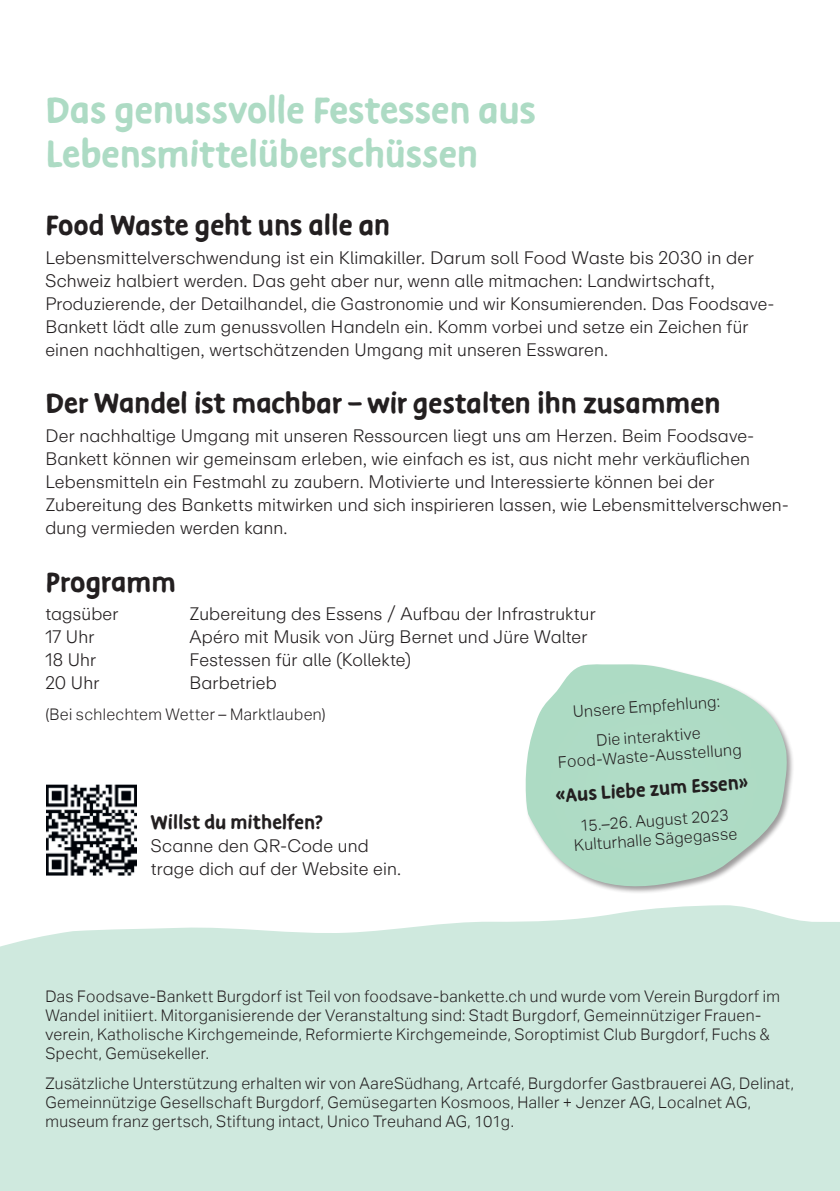
<style>
.page{position:relative;width:840px;height:1191px;background:#fff}
.page>*{position:absolute;margin:0;border:0;box-sizing:border-box;transform-origin:0 0}
.t1{font:700 42px/44px "Duper";color:#addbc4}
.t2{font:700 32px "Duper";color:#231f20}
.t3{font:700 22px "Duper";letter-spacing:.005em;color:#231f20}
.t4{font:300 18px/23px "ABC Repro Unlicensed Trial";letter-spacing:.005em;color:#231f20}
.t5{font:300 16px/19px "Aktiv Grotesk";letter-spacing:.025em;color:#231f20}
</style>
<div class="page">
<div style="left:0;top:923px;width:839px;height:268px;background:#cfe9de"></div>
<img style="left:46px;top:784px;width:91px;height:91px">
<svg style="left:459px;top:664px;width:380px;height:291px"></svg>
<h1 class="t1" style="left:45px;top:89px;width:491px">Das genussvolle Festessen aus<br>Lebensmittelüberschüssen</h1>
<h2 class="t2" style="left:45px;top:207px;width:346px">Food Waste geht uns alle an</h2>
<p class="t4" style="left:45px;top:246px;width:730px">Lebensmittelverschwendung ist ein Klimakiller. Darum soll Food Waste bis 2030 in der Schweiz halbiert werden. Das geht aber nur, wenn alle mitmachen: Landwirtschaft, Produzierende, der Detailhandel, die Gastronomie und wir Konsumierenden. Das Foodsave-Bankett lädt alle zum genussvollen Handeln ein. Komm vorbei und setze ein Zeichen für einen nachhaltigen, wertschätzenden Umgang mit unseren Esswaren.</p>
<h2 class="t2" style="left:45px;top:385px;width:676px">Der Wandel ist machbar – wir gestalten ihn zusammen</h2>
<p class="t4" style="left:45px;top:424px;width:744px">Der nachhaltige Umgang mit unseren Ressourcen liegt uns am Herzen. Beim Foodsave-Bankett können wir gemeinsam erleben, wie einfach es ist, aus nicht mehr verkäuflichen Lebensmitteln ein Festmahl zu zaubern. Motivierte und Interessierte können bei der Zubereitung des Banketts mitwirken und sich inspirieren lassen, wie Lebensmittelverschwen&shy;dung vermieden werden kann.</p>
<h2 class="t2" style="left:45px;top:563px;width:132px">Programm</h2>
<p class="t4" style="left:45px;top:602px;width:75px">tagsüber</p>
<p class="t4" style="left:189px;top:602px;width:407px">Zubereitung des Essens / Aufbau der Infrastruktur</p>
<p class="t4" style="left:45px;top:625px;width:51px">17 Uhr</p>
<p class="t4" style="left:189px;top:625px;width:399px">Apéro mit Musik von Jürg Bernet und Jüre Walter</p>
<p class="t4" style="left:45px;top:648px;width:52px">18 Uhr</p>
<p class="t4" style="left:189px;top:648px;width:223px">Festessen für alle (Kollekte)</p>
<p class="t4" style="left:45px;top:671px;width:56px">20 Uhr</p>
<p class="t4" style="left:189px;top:671px;width:88px">Barbetrieb</p>
<p class="t5" style="left:45px;top:705px;width:282px">(Bei schlechtem Wetter – Marktlauben)</p>
<p class="t5" style="left:571px;top:696px;width:149px;line-height:30.4px;text-align:center;rotate:-4deg">Unsere Empfehlung:<br>Die interaktive</p>
<p class="t5" style="left:557px;top:753px;width:185px;rotate:-4deg">Food-Waste-Ausstellung</p>
<p class="t3" style="left:555px;top:783px;width:194px;rotate:-4deg">«Aus Liebe zum Essen»</p>
<p class="t5" style="left:572px;top:816px;width:165px;text-align:center;rotate:-4deg">15.–26. August 2023<br>Kulturhalle Sägegasse</p>
<p class="t3" style="left:151px;top:809px;width:173px">Willst du mithelfen?</p>
<p class="t4" style="left:151px;top:834px;width:251px">Scanne den QR-Code und trage dich auf der Website ein.</p>
<p class="t5" style="left:45px;top:987px;width:735px">Das Foodsave-Bankett Burgdorf ist Teil von foodsave-bankette.ch und wurde vom Verein Burgdorf im Wandel initiiert. Mitorganisierende der Veranstaltung sind: Stadt Burgdorf, Gemeinnütziger Frauen&shy;verein, Katholische Kirchgemeinde, Reformierte Kirchgemeinde, Soroptimist Club Burgdorf, Fuchs &amp; Specht, Gemüsekeller.</p>
<p class="t5" style="left:45px;top:1074px;width:749px">Zusätzliche Unterstützung erhalten wir von AareSüdhang, Artcafé, Burgdorfer Gastbrauerei AG, Delinat,<br>Gemeinnützige Gesellschaft Burgdorf, Gemüsegarten Kosmoos, Haller + Jenzer AG, Localnet AG, museum franz gertsch, Stiftung intact, Unico Treuhand AG, 101g.</p>
</div>
